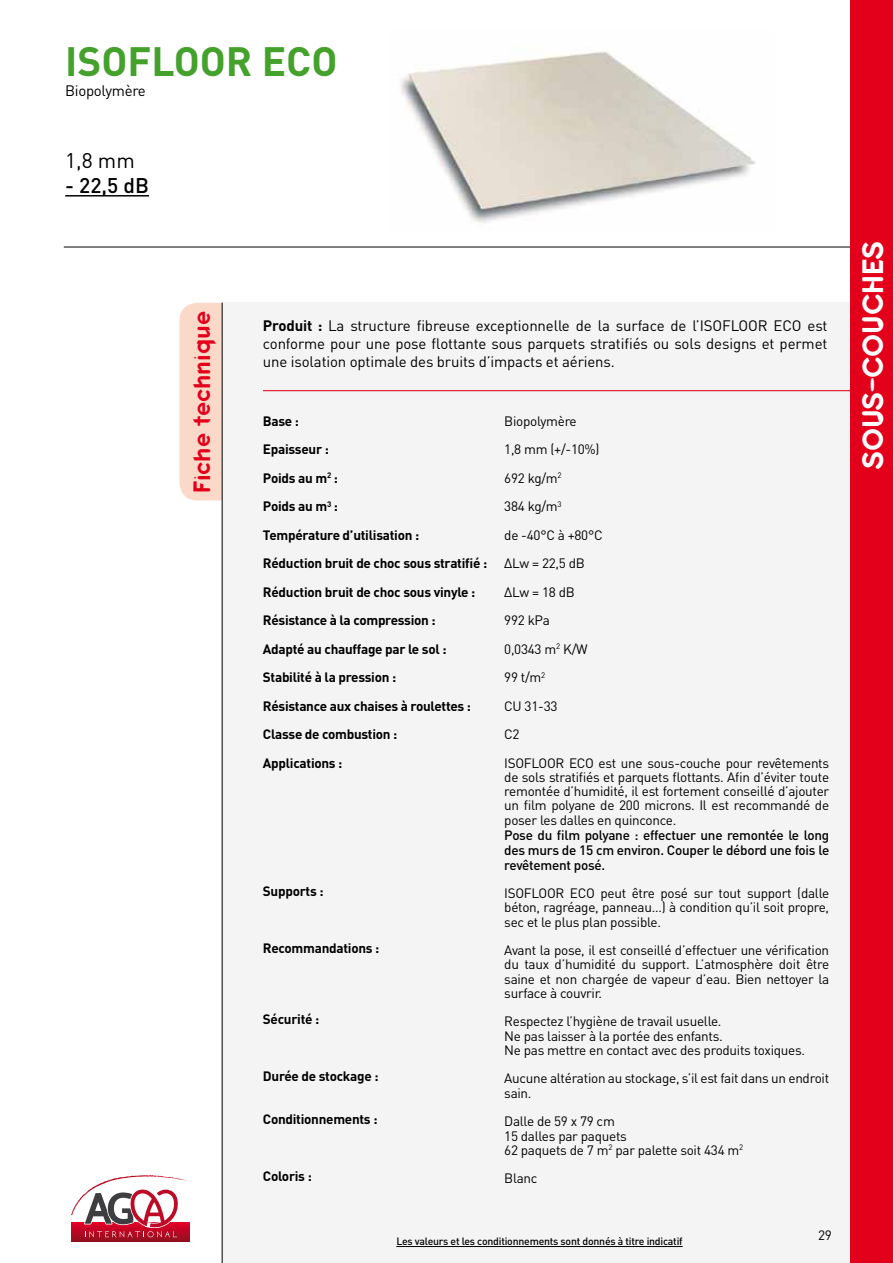
<style>
.page{position:relative;width:893px;height:1263px;background:#fff}
.page>*{position:absolute;margin:0;border:0;box-sizing:border-box;transform-origin:0 0}
.t1{font:700 40.5px "DIN";color:#44a12b}
.t2{font:30px "Keedy Sans Reg";color:#fff}
.t3{font:24px "Keedy Sans Reg";color:#e2001a}
.t4{font:500 21px "DIN";color:#000}
.t5{font:21px "DIN";color:#000}
.t6{font:15px/18px "DIN";letter-spacing:-.01em;color:#000;text-align:justify}
.t7{font:13.5px/14.2px "DIN";letter-spacing:-.02em;color:#000}
.t8{font:700 13.5px/28.5px "DIN";letter-spacing:-.02em;color:#000}
.t9{font:500 13.5px/15px "DIN";letter-spacing:-.02em;color:#000;text-align:justify}
.t10{font:500 10.5px "DIN";letter-spacing:-.02em;color:#000}
.s1{font-weight:700}
</style>
<div class="page">
<div style="left:179px;top:303px;width:43px;height:197px;background:#fbd9c9"></div>
<hr style="left:64px;top:247px;width:793px;height:1px;background:#000">
<div style="left:222px;top:303px;width:634px;height:960px;background:#f4f4f5"></div>
<hr style="left:222px;top:303px;width:1px;height:960px;background:#000">
<hr style="left:263px;top:390px;width:593px;height:1px;background:#e2001a">
<hr style="left:65px;top:195px;width:84px;height:1px;background:#000">
<img style="left:400px;top:51px;width:356px;height:172px">
<div style="left:850px;top:0;width:43px;height:1263px;background:#e2001a"></div>
<svg style="left:72px;top:1223px;width:118px;height:18px"></svg>
<svg style="left:71px;top:1175px;width:118px;height:62px"></svg>
<hr style="left:396px;top:1246px;width:287px;height:1px;background:#000">
<h1 class="t1" style="left:65px;top:35px;width:274px">ISOFLOOR ECO</h1>
<p class="t6" style="left:65px;top:81px;width:82px">Biopolymère</p>
<h3 class="t5" style="left:65px;top:147px;width:71px">1,8 mm</h3>
<h3 class="t4" style="left:65px;top:172px;width:85px">- 22,5 dB</h3>
<h3 class="t3" style="left:188px;top:493px;width:183px;rotate:-90deg">Fiche technique</h3>
<p class="t6" style="left:263px;top:317px;width:566px;text-indent:495px">R ECO est conforme pour une pose flottante sous parquets stratifiés ou sols designs et permet une isolation optimale des bruits d’impacts et aériens.</p>
<p class="t6" style="left:263px;top:317px;width:451px"><span class="s1">Produit :</span> La structure fibreuse exceptionnelle de la surface de l’ISOFLOO</p>
<p class="t8" style="left:263px;top:406px;width:226px">Base :<br>Epaisseur :<br>Poids au m<sup>2</sup> :<br>Poids au m<sup>3</sup> :<br>Température d’utilisation :<br>Réduction bruit de choc sous stratifié :<br>Réduction bruit de choc sous vinyle :<br>Résistance à la compression :<br>Adapté au chauffage par le sol :<br>Stabilité à la pression :<br>Résistance aux chaises à roulettes :<br>Classe de combustion :<br>Applications :</p>
<p class="t8" style="left:263px;top:876px;width:62px">Supports :</p>
<p class="t8" style="left:263px;top:933px;width:118px">Recommandations :</p>
<p class="t8" style="left:263px;top:1005px;width:58px">Sécurité :</p>
<p class="t8" style="left:263px;top:1062px;width:117px">Durée de stockage :</p>
<p class="t8" style="left:263px;top:1104px;width:116px">Conditionnements :</p>
<p class="t8" style="left:263px;top:1161px;width:50px">Coloris :</p>
<p class="t7" style="left:504px;top:406px;width:326px;line-height:28.5px">Biopolymère<br>1,8 mm (+/-10%)<br>692 kg/m<sup>2<br></sup>384 kg/m<sup>3<br></sup>de -40°C à +80°C<br>∆Lw = 22,5 dB<br>∆Lw = 18 dB<br>992 kPa<br>0,0343 m<sup>2</sup> K/W<br>99 t/m<sup>2<br></sup>CU 31-33<br>C2<br>IsoFloor eco est une sous-couche pour revêtements</p>
<p class="t7" style="left:504px;top:770px;width:326px;text-align:justify">de sols stratifiés et parquets flottants. Afin d’éviter toute remontée d’humidité, il est fortement conseillé d’ajouter un film polyane de 200 microns. Il est recommandé de poser les dalles en quinconce.</p>
<p class="t9" style="left:504px;top:827px;width:326px">Pose du film polyane : effectuer une remontée le long des murs de 15 cm environ. Couper le débord une fois le revêtement posé.</p>
<p class="t7" style="left:504px;top:886px;width:326px;text-align:justify">IsoFloor eco peut être posé sur tout support (dalle béton, ragréage, panneau…) à condition qu’il soit propre, sec et le plus plan possible.</p>
<p class="t7" style="left:504px;top:943px;width:326px;text-align:justify">Avant la pose, il est conseillé d’effectuer une vérification du taux d’humidité du support. L’atmosphère doit être saine et non chargée de vapeur d’eau. Bien nettoyer la surface à couvrir.</p>
<p class="t7" style="left:504px;top:1014px;width:302px">Respectez l’hygiène de travail usuelle.<br>Ne pas laisser à la portée des enfants.<br>Ne pas mettre en contact avec des produits toxiques.</p>
<p class="t7" style="left:504px;top:1071px;width:326px">Aucune altération au stockage, s’il est fait dans un endroit sain.</p>
<p class="t7" style="left:504px;top:1114px;width:240px">Dalle de 59 x 79 cm<br>15 dalles par paquets<br>62 paquets de 7 m<sup>2</sup> par palette soit 434 m<sup>2</sup></p>
<p class="t7" style="left:504px;top:1171px;width:35px">Blanc</p>
<p class="t10" style="left:396px;top:1234px;width:288px">Les valeurs et les conditionnements sont donnés à titre indicatif</p>
<p class="t7" style="left:818px;top:1228px;width:15px">29</p>
<h2 class="t2" style="left:855px;top:469px;width:229px;rotate:-90deg">SOUS-COUCHES</h2>
</div>
